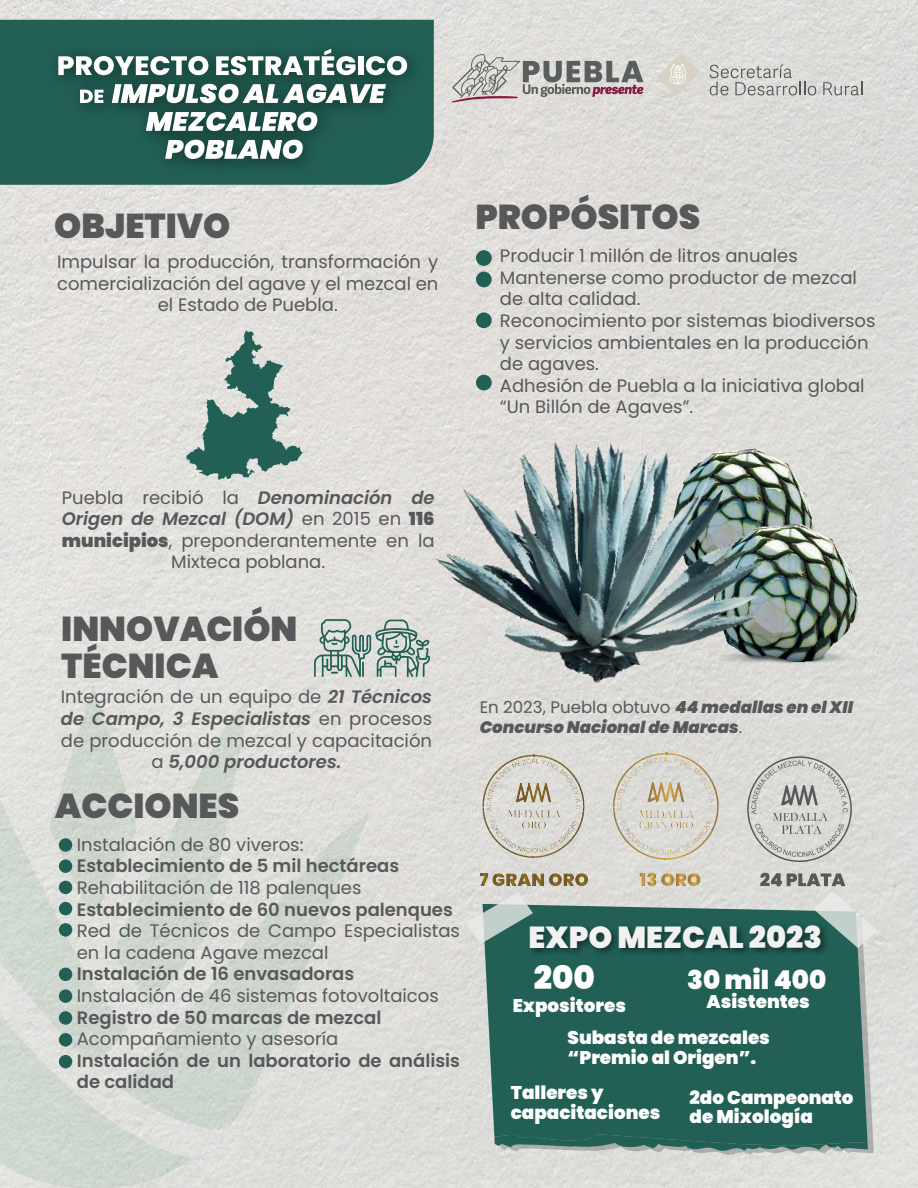
<style>
.page{position:relative;width:918px;height:1188px;background:#fff}
.page>*{position:absolute;margin:0;border:0;box-sizing:border-box;transform-origin:0 0}
.t1{font:900 34.5px/36.9px "Poppins";color:#57585a}
.t2{font:900 32.25px "Poppins";color:#fff}
.t3{font:900 30.3px "Poppins";color:#f1f1f2}
.t4{font:900 25.95px "Poppins";color:#fff}
.t5{font:900 18.3px/32px "Poppins";color:#fff}
.t6{font:18px/21.6px "Poppins";color:#57585a;text-align:center}
.t7{font:600 18px/21.6px "Poppins";color:#57585a}
.t8{font:italic 900 16.65px/20px "Poppins";color:#57585a}
.s1{font-weight:600;font-style:italic}
.s2{font-weight:900}
.s3{font-weight:400;font-style:normal}
</style>
<div class="page">
<img style="left:0;top:0;width:918px;height:1188px">
<svg style="left:0;top:1066px;width:193px;height:122px;background:#d2d9d2"></svg>
<svg style="left:120px;top:813px;width:250px;height:317px;background:#d6dad4"></svg>
<svg style="left:0;top:699px;width:129px;height:367px;background:#d8dcd6"></svg>
<svg style="left:49px;top:684px;width:200px;height:322px;background:#d6dbd4"></svg>
<img style="left:768px;top:448px;width:45px;height:76px">
<img style="left:768px;top:524px;width:91px;height:141px">
<svg style="left:186px;top:331px;width:117px;height:149px;background:#91a9a3"></svg>
<img style="left:433px;top:437px;width:335px;height:248px">
<svg style="left:482px;top:755px;width:103px;height:103px;background:#d2cfc6"></svg>
<svg style="left:613px;top:753px;width:106px;height:107px;background:#d6d2c7"></svg>
<div style="left:747px;top:756px;width:105px;height:106px;border:2px solid #57585a;border-radius:50%"></div>
<svg style="left:751px;top:760px;width:97px;height:97px;background:#c8c9c5"></svg>
<svg style="left:480px;top:873px;width:37px;height:13px"></svg>
<img style="left:517px;top:873px;width:14px;height:13px">
<svg style="left:532px;top:873px;width:56px;height:13px"></svg>
<svg style="left:639px;top:873px;width:61px;height:13px"></svg>
<svg style="left:314px;top:619px;width:117px;height:59px;background:#aabab5"></svg>
<div style="left:476px;top:250px;width:16px;height:16px;background:#226056;border-radius:50%"></div>
<div style="left:476px;top:272px;width:16px;height:15px;background:#226056;border-radius:50%"></div>
<div style="left:476px;top:312px;width:16px;height:16px;background:#226056;border-radius:50%"></div>
<div style="left:476px;top:375px;width:16px;height:15px;background:#226056;border-radius:50%"></div>
<div style="left:0;top:20px;width:434px;height:165px;background:#226056"></div>
<img style="left:39px;top:29px;width:394px;height:155px">
<svg style="left:58px;top:56px;width:150px;height:19px"></svg>
<svg style="left:216px;top:49px;width:140px;height:26px"></svg>
<div style="left:358px;top:56px;width:5px;height:19px;background:#fff"></div>
<svg style="left:366px;top:56px;width:41px;height:19px"></svg>
<svg style="left:80px;top:90px;width:23px;height:13px"></svg>
<svg style="left:112px;top:84px;width:274px;height:19px"></svg>
<svg style="left:146px;top:112px;width:171px;height:19px"></svg>
<svg style="left:165px;top:140px;width:138px;height:19px"></svg>
<svg style="left:452px;top:54px;width:192px;height:49px;background:#bab5b4"></svg>
<svg style="left:709px;top:64px;width:107px;height:31px;background:#c3c4c0"></svg>
<svg style="left:823px;top:82px;width:39px;height:13px"></svg>
<svg style="left:657px;top:53px;width:43px;height:43px;background:#dcd9d1"></svg>
<svg style="left:488px;top:948px;width:386px;height:207px;background:#d2d3cf"></svg>
<div style="left:483px;top:904px;width:385px;height:243px;background:#226056"></div>
<svg style="left:494px;top:1134px;width:374px;height:17px;background:#45756d"></svg>
<svg style="left:466px;top:892px;width:67px;height:52px;background:#b1c2bd"></svg>
<svg style="left:760px;top:873px;width:117px;height:75px;background:#bbc3bf"></svg>
<img style="left:522px;top:916px;width:312px;height:63px">
<div style="left:59px;top:838px;width:13px;height:14px;background:#226056;border-radius:50%"></div>
<div style="left:59px;top:859px;width:13px;height:14px;background:#226056;border-radius:50%"></div>
<div style="left:59px;top:881px;width:13px;height:13px;background:#226056;border-radius:50%"></div>
<div style="left:59px;top:902px;width:13px;height:13px;background:#226056;border-radius:50%"></div>
<div style="left:59px;top:923px;width:13px;height:14px;background:#226056;border-radius:50%"></div>
<div style="left:59px;top:968px;width:13px;height:13px;background:#226056;border-radius:50%"></div>
<div style="left:59px;top:989px;width:13px;height:14px;background:#226056;border-radius:50%"></div>
<div style="left:59px;top:1011px;width:13px;height:14px;background:#226056;border-radius:50%"></div>
<div style="left:59px;top:1033px;width:13px;height:14px;background:#226056;border-radius:50%"></div>
<div style="left:59px;top:1055px;width:13px;height:13px;background:#226056;border-radius:50%"></div>
<h1 class="t1" style="left:54px;top:210px;width:178px">OBJETIVO</h1>
<p class="t6" style="left:57px;top:253px;width:383px">Impulsar la producción, transformación y comercialización del agave y el mezcal en el Estado de Puebla.</p>
<h1 class="t1" style="left:475px;top:201px;width:227px">PROPÓSITOS</h1>
<p class="t6" style="left:500px;top:247px;width:377px;text-align:left">Producir 1 millón de litros anuales<br>Mantenerse como productor de mezcal de alta calidad.<br>Reconocimiento por sistemas biodiversos y servicios ambientales en la producción de agaves.<br>Adhesión de Puebla a la iniciativa global “Un Billón de Agaves”.</p>
<p class="t6" style="left:62px;top:488px;width:374px">Puebla recibió la <span class="s1">Denominación de<br>Origen de Mezcal (DOM)</span> en 2015 en <span class="s2">116 municipios</span>, preponderantemente en la<br>Mixteca poblana.</p>
<h1 class="t1" style="left:61px;top:612px;width:238px">INNOVACIÓN<br>TÉCNICA</h1>
<p class="t6" style="left:61px;top:688px;width:373px">Integración de un equipo de <span class="s1">21 Técnicos de Campo, 3 Especialistas</span> en procesos de producción de mezcal y capacitación a <span class="s1">5,000 productores.</span></p>
<h1 class="t1" style="left:55px;top:789px;width:186px">ACCIONES</h1>
<p class="t6" style="left:77px;top:835px;width:228px">Instalación de 80 viveros:</p>
<p class="t7" style="left:77px;top:857px;width:324px">Establecimiento de 5 mil hectáreas</p>
<p class="t6" style="left:77px;top:879px;width:286px">Rehabilitación de 118 palenques</p>
<p class="t7" style="left:77px;top:900px;width:378px">Establecimiento de 60 nuevos palenques</p>
<p class="t6" style="left:77px;top:922px;width:385px;text-align:left">Red de Técnicos de Campo Especialistas en la cadena Agave mezcal</p>
<p class="t7" style="left:77px;top:965px;width:279px">Instalación de 16 envasadoras</p>
<p class="t6" style="left:77px;top:987px;width:363px">Instalación de 46 sistemas fotovoltaicos</p>
<p class="t7" style="left:77px;top:1008px;width:306px">Registro de 50 marcas de mezcal</p>
<p class="t6" style="left:77px;top:1030px;width:263px">Acompañamiento y asesoría</p>
<p class="t7" style="left:77px;top:1051px;width:385px">Instalación de un laboratorio de análisis de calidad</p>
<p class="t8" style="left:480px;top:697px;width:375px"><span class="s3">En 2023, Puebla obtuvo</span> 44 medallas en el XII<br>Concurso Nacional de Marcas<span class="s3">.</span></p>
<h3 class="t3" style="left:529px;top:922px;width:295px">EXPO MEZCAL 2023</h3>
<h2 class="t2" style="left:534px;top:961px;width:62px">200</h2>
<p class="t5" style="left:568px;top:991px;width:204px;text-indent:-55px">Expositores<br>Subasta de mezcales</p>
<p class="t5" style="left:690px;top:1038px;width:166px;line-height:40px;text-indent:-122px">“Premio al Origen”.<br>2do Campeonato</p>
<p class="t5" style="left:690px;top:1102px;width:125px">de Mixología</p>
<h3 class="t4" style="left:687px;top:966px;width:141px">30 mil 400</h3>
<p class="t5" style="left:707px;top:987px;width:105px">Asistentes</p>
<p class="t5" style="left:511px;top:1084px;width:151px;line-height:19.6px">Talleres y capacitaciones</p>
</div>
